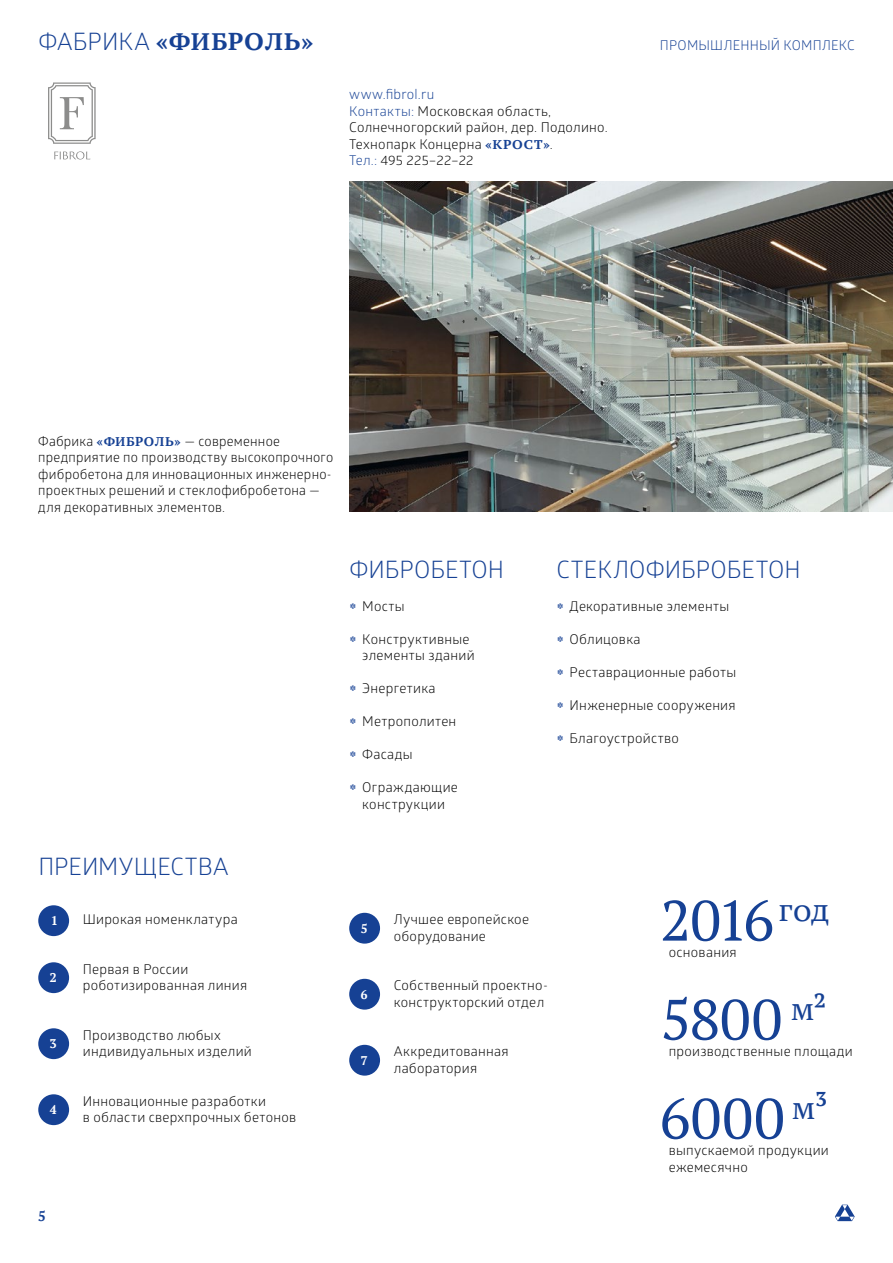
<style>
.page{position:relative;width:893px;height:1263px;background:#fff}
.page>*{position:absolute;margin:0;border:0;box-sizing:border-box;transform-origin:0 0}
.t1{font:60px "PT Astra Serif";color:#164194}
.t2{font:700 25.5px "PT Astra Serif";letter-spacing:.015em;color:#164194}
.t3{font:24px "Glober";color:#164194}
.t4{font:700 15px "PT Astra Serif";color:#164194}
.t5{font:13.5px/16.5px "Glober";letter-spacing:.02em;color:#000}
.t6{font:13.5px "Glober";letter-spacing:.015em;color:#164194}
.t7{font:700 13.5px "PT Astra Serif";color:#fff}
.s1{font-family:"Glober";font-weight:400;font-size:24px}
.s2{color:#164194}
.s3{font-family:"PT Astra Serif";font-weight:700;color:#164194}
.s4{font-family:"PT Astra Serif";font-weight:700;font-size:15px;color:#164194}
</style>
<div class="page">
<svg style="left:835px;top:1205px;width:20px;height:16px"></svg>
<div style="left:38px;top:905px;width:31px;height:31px;background:#164194;border-radius:50%"></div>
<div style="left:38px;top:962px;width:31px;height:31px;background:#164194;border-radius:50%"></div>
<div style="left:38px;top:1028px;width:31px;height:31px;background:#164194;border-radius:50%"></div>
<div style="left:38px;top:1094px;width:31px;height:31px;background:#164194;border-radius:50%"></div>
<div style="left:349px;top:913px;width:31px;height:31px;background:#164194;border-radius:50%"></div>
<div style="left:349px;top:979px;width:31px;height:31px;background:#164194;border-radius:50%"></div>
<div style="left:349px;top:1045px;width:31px;height:31px;background:#164194;border-radius:50%"></div>
<img style="left:349px;top:182px;width:544px;height:330px">
<svg style="left:54px;top:151px;width:36px;height:9px"></svg>
<svg style="left:48px;top:82px;width:48px;height:62px"></svg>
<h2 class="t2" style="left:38px;top:25px;width:277px"><span class="s1">ФАБРИКА</span> «ФИБРОЛЬ»</h2>
<p class="t5" style="left:349px;top:85px;width:260px"><span class="s2">www.fibrol.ru<br>Контакты:</span> Московская область,<br>Солнечногорский район, дер. Подолино.<br>Технопарк Концерна <span class="s3">«КРОСТ»</span>.<br><span class="s2">Тел.:</span> 495 225–22–22</p>
<p class="t6" style="left:660px;top:35px;width:196px">ПРОМЫШЛЕННЫЙ КОМПЛЕКС</p>
<p class="t5" style="left:38px;top:432px;width:297px">Фабрика <span class="s3">«ФИБРОЛЬ»</span> — современное предприятие по производству высокопрочного фибробетона для инновационных инженерно&shy;проектных решений и стеклофибробетона — для декоративных элементов.</p>
<h3 class="t3" style="left:38px;top:849px;width:192px">ПРЕИМУЩЕСТВА</h3>
<p class="t7" style="left:51px;top:912px;width:8px">1</p>
<p class="t5" style="left:83px;top:910px;width:157px">Широкая номенклатура</p>
<p class="t7" style="left:50px;top:969px;width:8px">2</p>
<p class="t5" style="left:83px;top:960px;width:166px">Первая в России роботизированная линия</p>
<p class="t7" style="left:50px;top:1035px;width:8px">3</p>
<p class="t5" style="left:83px;top:1026px;width:170px">Производство любых индивидуальных изделий</p>
<p class="t7" style="left:50px;top:1101px;width:8px">4</p>
<p class="t5" style="left:83px;top:1092px;width:215px">Инновационные разработки<br>в области сверхпрочных бетонов</p>
<p class="t4" style="left:38px;top:1207px;width:9px">5</p>
<h3 class="t3" style="left:349px;top:552px;width:156px">ФИБРОБЕТОН</h3>
<h3 class="t3" style="left:557px;top:552px;width:245px">СТЕКЛОФИБРОБЕТОН</h3>
<p class="t5" style="left:349px;top:597px;width:57px"><span class="s4">*</span> Мосты</p>
<p class="t5" style="left:362px;top:630px;width:114px;text-indent:-13px"><span class="s4">*</span> Конструктивные элементы зданий</p>
<p class="t5" style="left:349px;top:679px;width:88px"><span class="s4">*</span> Энергетика</p>
<p class="t5" style="left:349px;top:712px;width:109px"><span class="s4">*</span> Метрополитен</p>
<p class="t5" style="left:349px;top:745px;width:65px"><span class="s4">*</span> Фасады</p>
<p class="t5" style="left:349px;top:778px;width:110px;text-align:center"><span class="s4">*</span> Ограждающие конструкции</p>
<p class="t5" style="left:556px;top:597px;width:174px"><span class="s4">*</span> Декоративные элементы</p>
<p class="t5" style="left:556px;top:630px;width:86px"><span class="s4">*</span> Облицовка</p>
<p class="t5" style="left:556px;top:663px;width:181px"><span class="s4">*</span> Реставрационные работы</p>
<p class="t5" style="left:556px;top:696px;width:181px"><span class="s4">*</span> Инженерные сооружения</p>
<p class="t5" style="left:556px;top:729px;width:124px"><span class="s4">*</span> Благоустройство</p>
<p class="t7" style="left:361px;top:920px;width:8px">5</p>
<p class="t5" style="left:394px;top:910px;width:137px">Лучшее европейское оборудование</p>
<p class="t7" style="left:361px;top:986px;width:8px">6</p>
<p class="t5" style="left:394px;top:976px;width:156px">Собственный проектно&shy;конструкторский отдел</p>
<p class="t7" style="left:361px;top:1052px;width:8px">7</p>
<p class="t5" style="left:394px;top:1042px;width:116px">Аккредитованная лаборатория</p>
<h1 class="t1" style="left:660px;top:884px;width:171px">2016<sup>год</sup></h1>
<p class="t5" style="left:669px;top:943px;width:70px">основания</p>
<h1 class="t1" style="left:660px;top:983px;width:166px">5800 <sup>м²</sup></h1>
<p class="t5" style="left:669px;top:1042px;width:186px">производственные площади</p>
<h1 class="t1" style="left:660px;top:1082px;width:168px">6000 <sup>м</sup><sup>3</sup></h1>
<p class="t5" style="left:669px;top:1141px;width:162px">выпускаемой продукции ежемесячно</p>
</div>
